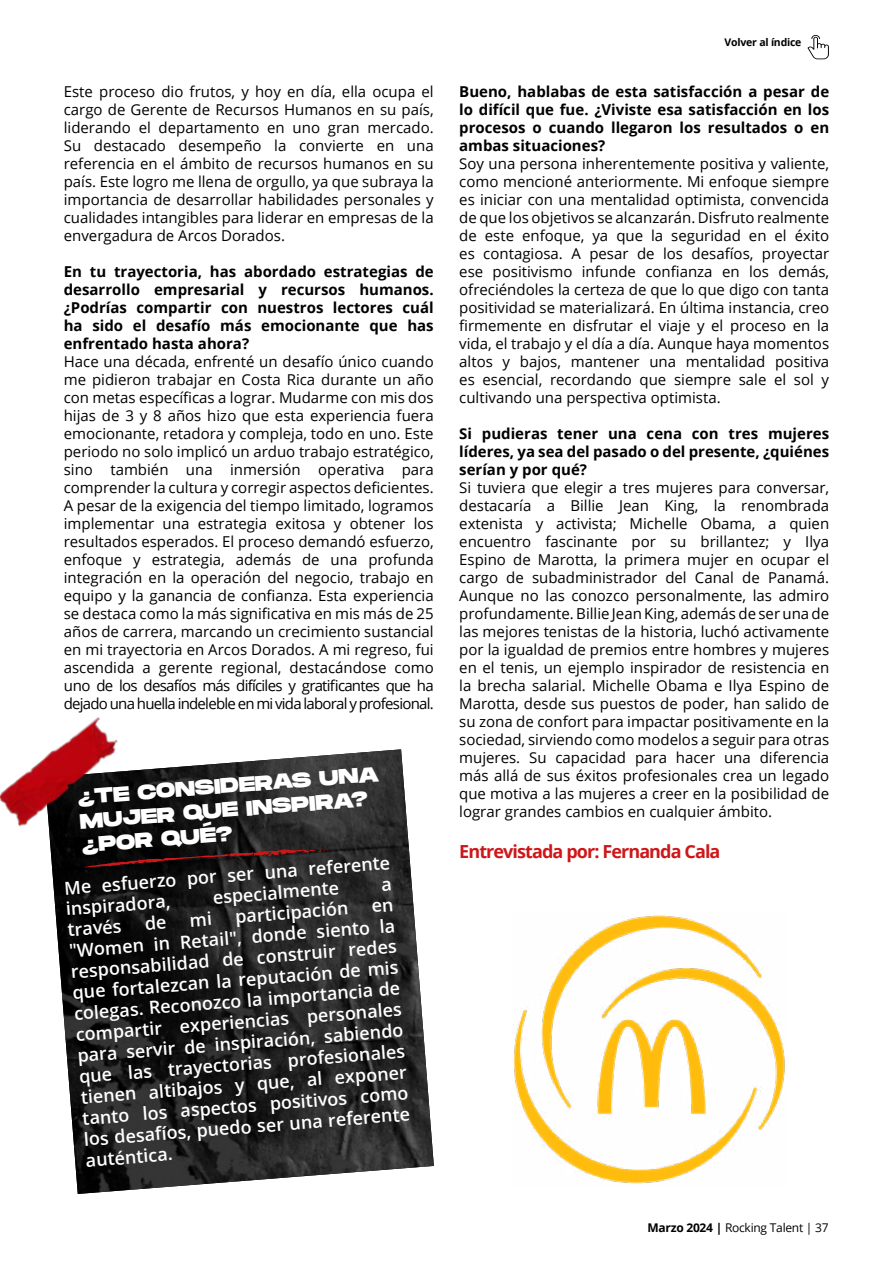
<style>
.page{position:relative;width:893px;height:1263px;background:#fff}
.page>*{position:absolute;margin:0;border:0;box-sizing:border-box;transform-origin:0 0}
.t1{font:800 21px/24.3px "Monument Extended";color:#fff}
.t2{font:600 18px/21.1px "Open Sans";color:#fff}
.t3{font:700 18px "Open Sans";letter-spacing:-.05em;color:#cd1719}
.t4{font:15px/18px "Open Sans";color:#000;text-align:justify}
.t5{font:700 15px/18px "Open Sans";color:#000;text-align:justify}
.t6{font:12px "Open Sans";letter-spacing:-.02em;color:#000}
.t7{font:700 10.5px "Open Sans";letter-spacing:-.02em;color:#000}
.s1{font-weight:700}
</style>
<div class="page">
<img style="left:513px;top:915px;width:272px;height:269px">
<img style="left:49px;top:749px;width:385px;height:445px">
<img style="left:0;top:717px;width:124px;height:113px">
<svg style="left:83px;top:849px;width:269px;height:18px;background:#291616"></svg>
<svg style="left:807px;top:35px;width:22px;height:24px"></svg>
<svg style="left:382px;top:880px;width:9px;height:11px"></svg>
<svg style="left:145px;top:916px;width:21px;height:14px"></svg>
<svg style="left:191px;top:912px;width:20px;height:15px"></svg>
<p class="t4" style="left:64px;top:82px;width:371px">Este proceso dio frutos, y hoy en día, ella ocupa el cargo de Gerente de Recursos Humanos en su país, liderando el departamento en uno gran mercado.<br>Su destacado desempeño la convierte en una referencia en el ámbito de recursos humanos en su país. Este logro me llena de orgullo, ya que subraya la importancia de desarrollar habilidades personales y cualidades intangibles para liderar en empresas de la envergadura de Arcos Dorados.</p>
<p class="t5" style="left:64px;top:262px;width:371px">En tu trayectoria, has abordado estrategias de desarrollo empresarial y recursos humanos. ¿Podrías compartir con nuestros lectores cuál ha sido el desafío más emocionante que has enfrentado hasta ahora?</p>
<p class="t4" style="left:64px;top:352px;width:371px">Hace una década, enfrenté un desafío único cuando me pidieron trabajar en Costa Rica durante un año con metas específicas a lograr. Mudarme con mis dos hijas de 3 y 8 años hizo que esta experiencia fuera emocionante, retadora y compleja, todo en uno. Este periodo no solo implicó un arduo trabajo estratégico, sino también una inmersión operativa para comprender la cultura y corregir aspectos deficientes.<br>A pesar de la exigencia del tiempo limitado, logramos implementar una estrategia exitosa y obtener los resultados esperados. El proceso demandó esfuerzo, enfoque y estrategia, además de una profunda integración en la operación del negocio, trabajo en equipo y la ganancia de confianza. Esta experiencia se destaca como la más significativa en mis más de 25 años de carrera, marcando un crecimiento sustancial en mi trayectoria en Arcos Dorados. A mi regreso, fui ascendida a gerente regional, destacándose como uno de los desafíos más difíciles y gratificantes que ha dejado una huella indeleble en mi vida laboral y profesional.</p>
<h1 class="t1" style="left:77px;top:783px;width:303px;rotate:-4deg">¿TE CONSIDERAS UNA<br>MUJER QUE INSPIRA? ¿POR QUÉ?</h1>
<p class="t2" style="left:64px;top:875px;width:328px;line-height:22px;rotate:-4deg">Me esfuerzo por ser una referente inspiradora,</p>
<p class="t2" style="left:212px;top:886px;width:128px;rotate:-4deg">especialmente</p>
<p class="t2" style="left:67px;top:916px;width:330px;text-align:justify;text-indent:305px;rotate:-4deg">en "Women in Retail", donde siento la responsabilidad de construir redes que fortalezcan la reputación de mis colegas. Reconozco la importancia de compartir experiencias personales para servir de inspiración, sabiendo que las trayectorias profesionales tienen altibajos y que, al exponer tanto los aspectos positivos como los desafíos, puedo ser una referente auténtica.</p>
<p class="t2" style="left:234px;top:905px;width:115px;rotate:-4deg">participación</p>
<p class="t2" style="left:67px;top:919px;width:56px;rotate:-4deg">través</p>
<p class="t7" style="left:725px;top:35px;width:78px">Volver al índice</p>
<p class="t5" style="left:459px;top:82px;width:371px">Bueno, hablabas de esta satisfacción a pesar de lo difícil que fue. ¿Viviste esa satisfacción en los procesos o cuando llegaron los resultados o en ambas situaciones?</p>
<p class="t4" style="left:459px;top:154px;width:371px">Soy una persona inherentemente positiva y valiente, como mencioné anteriormente. Mi enfoque siempre es iniciar con una mentalidad optimista, convencida de que los objetivos se alcanzarán. Disfruto realmente de este enfoque, ya que la seguridad en el éxito es contagiosa. A pesar de los desafíos, proyectar ese positivismo infunde confianza en los demás, ofreciéndoles la certeza de que lo que digo con tanta positividad se materializará. En última instancia, creo firmemente en disfrutar el viaje y el proceso en la vida, el trabajo y el día a día. Aunque haya momentos altos y bajos, mantener una mentalidad positiva es esencial, recordando que siempre sale el sol y cultivando una perspectiva optimista.</p>
<p class="t5" style="left:459px;top:424px;width:371px">Si pudieras tener una cena con tres mujeres líderes, ya sea del pasado o del presente, ¿quiénes serían y por qué?</p>
<p class="t4" style="left:459px;top:478px;width:371px">Si tuviera que elegir a tres mujeres para conversar, destacaría a Billie Jean King, la renombrada extenista y activista; Michelle Obama, a quien encuentro fascinante por su brillantez; y Ilya Espino de Marotta, la primera mujer en ocupar el cargo de subadministrador del Canal de Panamá.<br>Aunque no las conozco personalmente, las admiro profundamente. Billie Jean King, además de ser una de las mejores tenistas de la historia, luchó activamente por la igualdad de premios entre hombres y mujeres en el tenis, un ejemplo inspirador de resistencia en la brecha salarial. Michelle Obama e Ilya Espino de Marotta, desde sus puestos de poder, han salido de su zona de confort para impactar positivamente en la sociedad, sirviendo como modelos a seguir para otras mujeres. Su capacidad para hacer una diferencia más allá de sus éxitos profesionales crea un legado que motiva a las mujeres a creer en la posibilidad de lograr grandes cambios en cualquier ámbito.</p>
<p class="t3" style="left:459px;top:839px;width:263px">Entrevistada por: Fernanda Cala</p>
<p class="t6" style="left:647px;top:1220px;width:183px"><span class="s1">Marzo 2024 |</span> Rocking Talent | 37</p>
</div>
